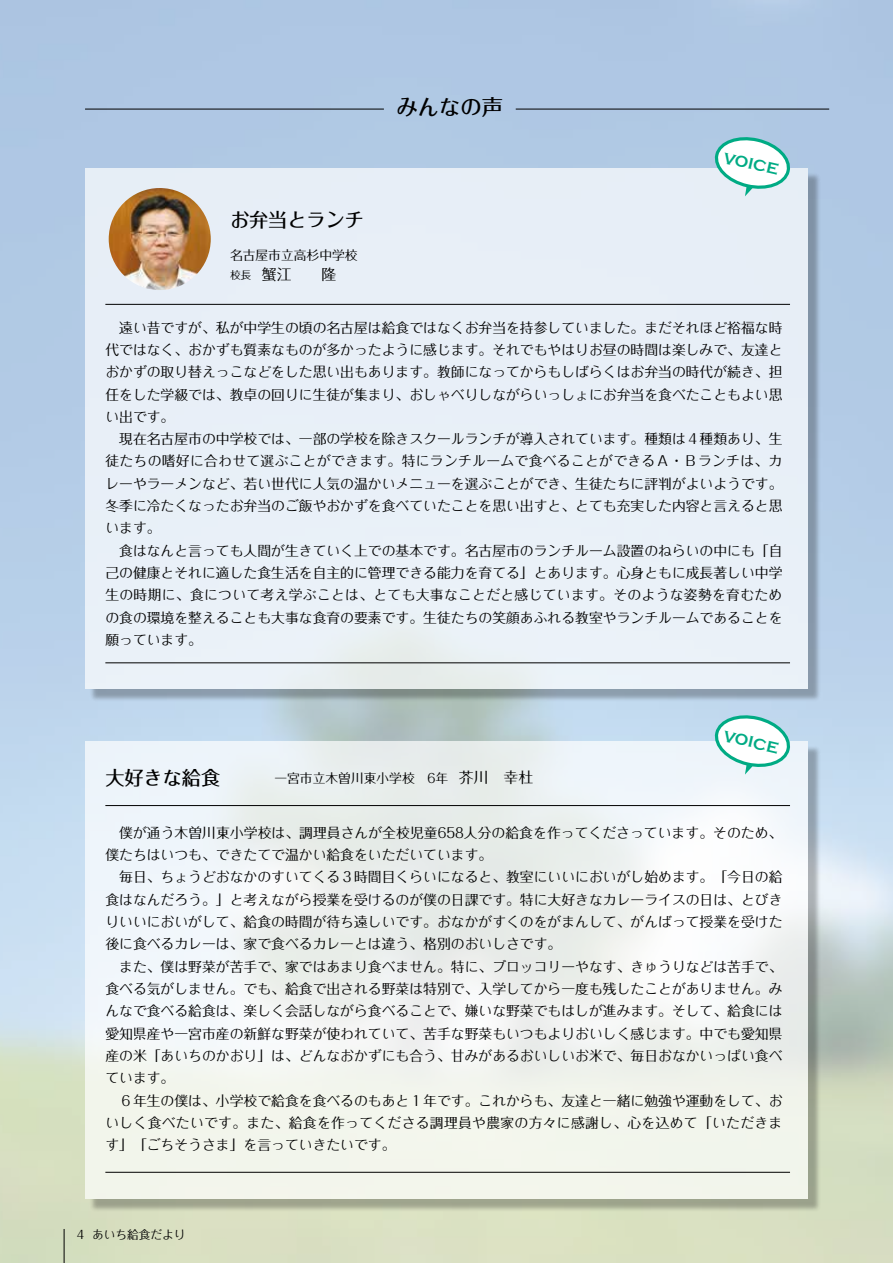
<style>
.page{position:relative;width:893px;height:1263px;background:#fff}
.page>*{position:absolute;margin:0;border:0;box-sizing:border-box;transform-origin:0 0}
.t1{font:500 21.3px "Folk Pro";color:#000}
.t2{font:500 19.2px "Folk Pro";color:#000}
.t3{font:700 15.9px "Copperplate Gothic";color:#00ab84}
.t4{font:14.85px "Folk Pro";color:#000}
.t5{font:13.8px/22.4px "Folk Pro";color:#000}
.t6{font:12.75px "Folk Pro";color:#000}
.t7{font:11.7px "Folk Pro";color:#000}
.s1{font-size:10.65px}
.s2{font-size:14.85px}
</style>
<div class="page">
<img style="left:0;top:0;width:893px;height:1263px">
<div style="left:89px;top:172px;width:732px;height:530px;background:#000;opacity:.4"></div>
<div style="left:85px;top:168px;width:723px;height:521px;background:#e8eff7"></div>
<div style="left:89px;top:745px;width:732px;height:467px;background:#000;opacity:.4"></div>
<div style="left:85px;top:741px;width:723px;height:458px;background:linear-gradient(to right,#eef3f2,#f1f3f0)"></div>
<img style="left:109px;top:188px;width:102px;height:102px;border-radius:51px">
<hr style="left:64px;top:1229px;width:1px;height:34px;background:#000">
<hr style="left:85px;top:109px;width:299px;height:1px;background:#000">
<hr style="left:105px;top:304px;width:685px;height:1px;background:#000">
<hr style="left:105px;top:662px;width:685px;height:1px;background:#000">
<hr style="left:105px;top:805px;width:685px;height:1px;background:#000">
<hr style="left:105px;top:1172px;width:685px;height:1px;background:#000">
<svg style="left:710px;top:132px;width:85px;height:64px"></svg>
<svg style="left:710px;top:710px;width:85px;height:64px"></svg>
<hr style="left:516px;top:109px;width:313px;height:1px;background:#000">
<h1 class="t1" style="left:397px;top:89px;width:108px">みんなの声</h1>
<h2 class="t2" style="left:230px;top:203px;width:135px">お弁当とランチ</h2>
<p class="t6" style="left:230px;top:245px;width:129px">名古屋市立高杉中学校</p>
<p class="t4" style="left:230px;top:262px;width:108px"><span class="s1">校長　</span>蟹江　　隆</p>
<p class="t3" style="left:726px;top:149px;width:57px;rotate:13deg">VOICE</p>
<p class="t5" style="left:105px;top:314px;width:679px">　遠い昔ですが、私が中学生の頃の名古屋は給食ではなくお弁当を持参していました。まだそれほど裕福な時代ではなく、おかずも質素なものが多かったように感じます。それでもやはりお昼の時間は楽しみで、友達とおかずの取り替えっこなどをした思い出もあります。教師になってからもしばらくはお弁当の時代が続き、担任をした学級では、教卓の回りに生徒が集まり、おしゃべりしながらいっしょにお弁当を食べたこともよい思い出です。<br>　現在名古屋市の中学校では、一部の学校を除きスクールランチが導入されています。種類は４種類あり、生徒たちの嗜好に合わせて選ぶことができます。特にランチルームで食べることができるＡ・Ｂランチは、カレーやラーメンなど、若い世代に人気の温かいメニューを選ぶことができ、生徒たちに評判がよいようです。冬季に冷たくなったお弁当のご飯やおかずを食べていたことを思い出すと、とても充実した内容と言えると思います。<br>　食はなんと言っても人間が生きていく上での基本です。名古屋市のランチルーム設置のねらいの中にも「自己の健康とそれに適した食生活を自主的に管理できる能力を育てる」とあります。心身ともに成長著しい中学生の時期に、食について考え学ぶことは、とても大事なことだと感じています。そのような姿勢を育むための食の環境を整えることも大事な食育の要素です。生徒たちの笑顔あふれる教室やランチルームであることを願っています。</p>
<h2 class="t2" style="left:105px;top:761px;width:116px">大好きな給食</h2>
<p class="t6" style="left:274px;top:767px;width:260px">一宮市立木曽川東小学校　6年 <span class="s2">芥川　幸杜</span></p>
<p class="t3" style="left:726px;top:727px;width:57px;rotate:13deg">VOICE</p>
<p class="t5" style="left:105px;top:819px;width:679px">　僕が通う木曽川東小学校は、調理員さんが全校児童658人分の給食を作ってくださっています。そのため、僕たちはいつも、できたてで温かい給食をいただいています。<br>　毎日、ちょうどおなかのすいてくる３時間目くらいになると、教室にいいにおいがし始めます。「今日の給食はなんだろう。」と考えながら授業を受けるのが僕の日課です。特に大好きなカレーライスの日は、とびきりいいにおいがして、給食の時間が待ち遠しいです。おなかがすくのをがまんして、がんばって授業を受けた後に食べるカレーは、家で食べるカレーとは違う、格別のおいしさです。<br>　また、僕は野菜が苦手で、家ではあまり食べません。特に、ブロッコリーやなす、きゅうりなどは苦手で、食べる気がしません。でも、給食で出される野菜は特別で、入学してから一度も残したことがありません。みんなで食べる給食は、楽しく会話しながら食べることで、嫌いな野菜でもはしが進みます。そして、給食には愛知県産や一宮市産の新鮮な野菜が使われていて、苦手な野菜もいつもよりおいしく感じます。中でも愛知県産の米「あいちのかおり」は、どんなおかずにも合う、甘みがあるおいしいお米で、毎日おなかいっぱい食べています。<br>　６年生の僕は、小学校で給食を食べるのもあと１年です。これからも、友達と一緒に勉強や運動をして、おいしく食べたいです。また、給食を作ってくださる調理員や農家の方々に感謝し、心を込めて「いただきます」「ごちそうさま」を言っていきたいです。</p>
<p class="t7" style="left:77px;top:1225px;width:110px">4 あいち給食だより</p>
</div>
